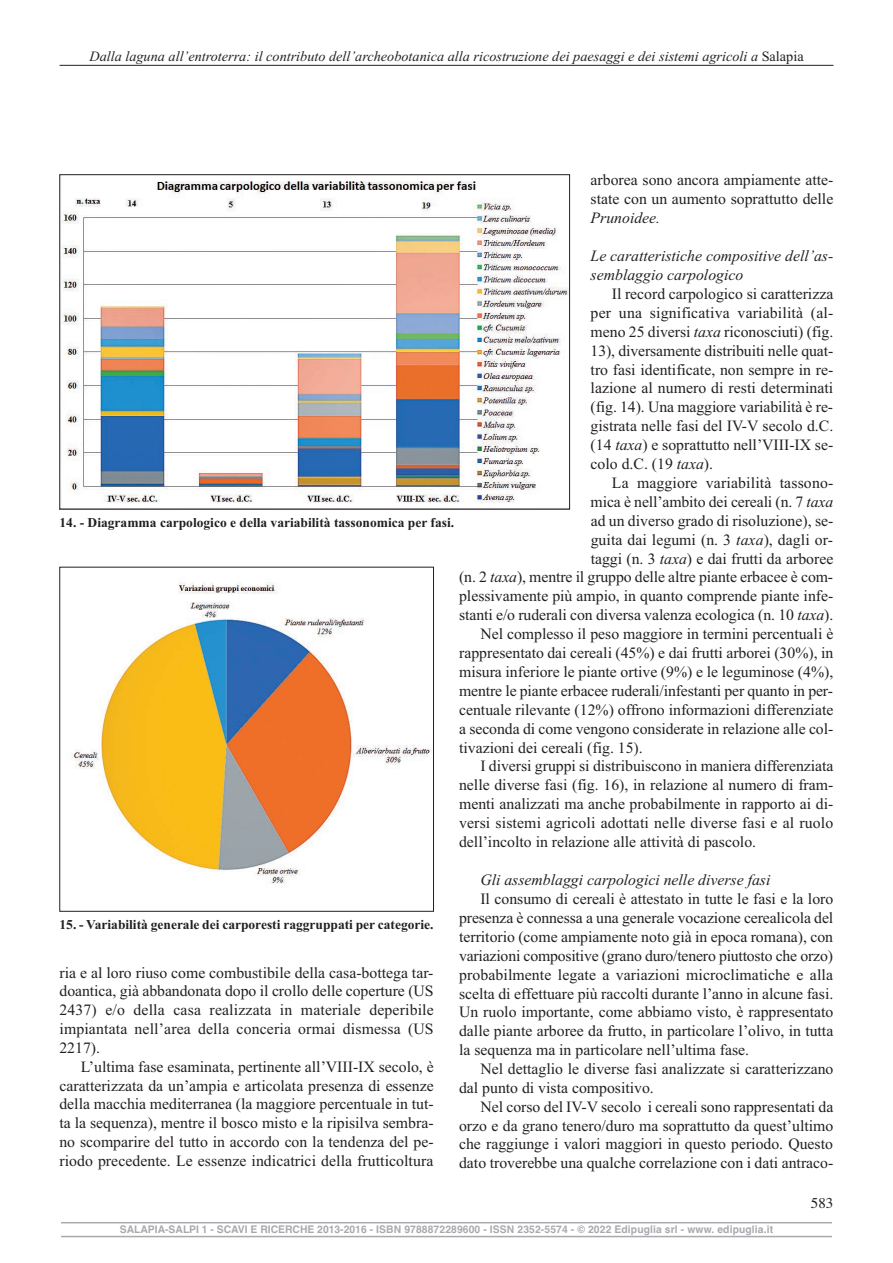
<style>
.page{position:relative;width:893px;height:1263px;background:#fff}
.page>*{position:absolute;margin:0;border:0;box-sizing:border-box;transform-origin:0 0}
.t1{font:15.75px/18.9px "Times New Roman";color:#231f20;text-align:justify}
.t2{font:italic 15.75px "Times New Roman";color:#231f20}
.t3{font:15px "Times";color:#231f20}
.t4{font:italic 14.25px "Times New Roman";color:#231f20}
.t5{font:700 13.5px "Times New Roman";color:#231f20}
.t6{font:700 10.5px "Helvetica";letter-spacing:.01em;color:#a8a9ad}
.s1{font-style:normal}
.s2{font-style:italic}
</style>
<div class="page">
<div style="left:60px;top:1220px;width:773px;height:21px;background:linear-gradient(to right,#fff,#fff)"></div>
<hr style="left:61px;top:1222px;width:771px;height:1px;background:#a8a9ad">
<hr style="left:61px;top:1236px;width:771px;height:1px;background:#a8a9ad">
<hr style="left:60px;top:65px;width:773px;height:1px;background:#231f20">
<img style="left:62px;top:181px;width:506px;height:322px">
<img style="left:71px;top:582px;width:361px;height:306px">
<p class="t4" style="left:89px;top:48px;width:716px">Dalla laguna all’entroterra: il contributo dell’archeobotanica alla ricostruzione dei paesaggi e dei sistemi agricoli a <span class="s1">Salapia</span></p>
<p class="t1" style="left:591px;top:170px;width:244px">arborea sono ancora ampiamente atte&shy;state con un aumento soprattutto delle <span class="s2">Prunoidee.</span></p>
<p class="t2" style="left:591px;top:246px;width:244px">Le caratteristiche compositive dell’as-</p>
<p class="t2" style="left:591px;top:265px;width:154px">semblaggio carpologico</p>
<p class="t1" style="left:612px;top:284px;width:223px">Il record carpologico si caratterizza</p>
<p class="t1" style="left:591px;top:303px;width:244px">per una significativa variabilità (al-</p>
<p class="t1" style="left:591px;top:322px;width:244px">meno 25 diversi <span class="s2">taxa</span> riconosciuti) (fig.</p>
<p class="t1" style="left:591px;top:341px;width:244px">13), diversamente distribuiti nelle quat-</p>
<p class="t1" style="left:591px;top:360px;width:244px">tro fasi identificate, non sempre in re-</p>
<p class="t1" style="left:591px;top:378px;width:244px">lazione al numero di resti determinati</p>
<p class="t1" style="left:591px;top:397px;width:244px">(fig. 14). Una maggiore variabilità è re-</p>
<p class="t1" style="left:591px;top:416px;width:244px">gistrata nelle fasi del IV-V secolo d.C.</p>
<p class="t1" style="left:591px;top:435px;width:244px">(14 <span class="s2">taxa</span>) e soprattutto nell’VIII-IX se-</p>
<p class="t1" style="left:591px;top:454px;width:124px">colo d.C. (19 <span class="s2">taxa</span>).</p>
<p class="t1" style="left:612px;top:473px;width:223px">La maggiore variabilità tassono-</p>
<p class="t1" style="left:591px;top:492px;width:244px">mica è nell’ambito dei cereali (n. 7 <span class="s2">taxa</span></p>
<p class="t1" style="left:591px;top:511px;width:244px">ad un diverso grado di risoluzione), se-</p>
<p class="t1" style="left:591px;top:530px;width:244px">guita dai legumi (n. 3 <span class="s2">taxa</span>), dagli or-</p>
<p class="t1" style="left:591px;top:549px;width:244px">taggi (n. 3 <span class="s2">taxa</span>) e dai frutti da arboree</p>
<p class="t1" style="left:459px;top:567px;width:376px">(n. 2 <span class="s2">taxa</span>), mentre il gruppo delle altre piante erbacee è com-</p>
<p class="t1" style="left:459px;top:586px;width:376px">plessivamente più ampio, in quanto comprende piante infe-</p>
<p class="t1" style="left:459px;top:605px;width:376px">stanti e/o ruderali con diversa valenza ecologica (n. 10 <span class="s2">taxa</span>).</p>
<p class="t1" style="left:480px;top:624px;width:354px">Nel complesso il peso maggiore in termini percentuali è</p>
<p class="t1" style="left:459px;top:643px;width:376px">rappresentato dai cereali (45%) e dai frutti arborei (30%), in</p>
<p class="t1" style="left:459px;top:662px;width:376px">misura inferiore le piante ortive (9%) e le leguminose (4%),</p>
<p class="t1" style="left:459px;top:681px;width:375px">mentre le piante erbacee ruderali/infestanti per quanto in per-</p>
<p class="t1" style="left:459px;top:700px;width:376px">centuale rilevante (12%) offrono informazioni differenziate</p>
<p class="t1" style="left:459px;top:719px;width:376px">a seconda di come vengono considerate in relazione alle col-</p>
<p class="t1" style="left:459px;top:738px;width:185px">tivazioni dei cereali (fig. 15).</p>
<p class="t1" style="left:480px;top:756px;width:355px">I diversi gruppi si distribuiscono in maniera differenziata</p>
<p class="t1" style="left:459px;top:775px;width:376px">nelle diverse fasi (fig. 16), in relazione al numero di fram-</p>
<p class="t1" style="left:459px;top:794px;width:376px">menti analizzati ma anche probabilmente in rapporto ai di-</p>
<p class="t1" style="left:459px;top:813px;width:376px">versi sistemi agricoli adottati nelle diverse fasi e al ruolo</p>
<p class="t1" style="left:459px;top:832px;width:299px">dell’incolto in relazione alle attività di pascolo.</p>
<p class="t2" style="left:480px;top:870px;width:292px">Gli assemblaggi carpologici nelle diverse fasi</p>
<p class="t1" style="left:480px;top:889px;width:354px">Il consumo di cereali è attestato in tutte le fasi e la loro</p>
<p class="t1" style="left:459px;top:908px;width:376px">presenza è connessa a una generale vocazione cerealicola del</p>
<p class="t1" style="left:459px;top:927px;width:376px">territorio (come ampiamente noto già in epoca romana), con</p>
<p class="t1" style="left:459px;top:946px;width:375px">variazioni compositive (grano duro/tenero piuttosto che orzo)</p>
<p class="t1" style="left:459px;top:965px;width:375px">probabilmente legate a variazioni microclimatiche e alla</p>
<p class="t1" style="left:459px;top:984px;width:376px">scelta di effettuare più raccolti durante l’anno in alcune fasi.</p>
<p class="t1" style="left:459px;top:1002px;width:376px">Un ruolo importante, come abbiamo visto, è rappresentato</p>
<p class="t1" style="left:459px;top:1021px;width:376px">dalle piante arboree da frutto, in particolare l’olivo, in tutta</p>
<p class="t1" style="left:459px;top:1040px;width:291px">la sequenza ma in particolare nell’ultima fase.</p>
<p class="t1" style="left:480px;top:1059px;width:355px">Nel dettaglio le diverse fasi analizzate si caratterizzano</p>
<p class="t1" style="left:459px;top:1078px;width:196px">dal punto di vista compositivo.</p>
<p class="t1" style="left:480px;top:1097px;width:354px">Nel corso del IV-V secolo i cereali sono rappresentati da</p>
<p class="t1" style="left:459px;top:1115px;width:376px">orzo e da grano tenero/duro ma soprattutto da quest’ultimo</p>
<p class="t1" style="left:459px;top:1134px;width:375px">che raggiunge i valori maggiori in questo periodo. Questo</p>
<p class="t1" style="left:459px;top:1153px;width:376px">dato troverebbe una qualche correlazione con i dati antraco-</p>
<p class="t3" style="left:811px;top:1194px;width:24px">583</p>
<p class="t5" style="left:60px;top:514px;width:396px">14. - Diagramma carpologico e della variabilità tassonomica per fasi.</p>
<p class="t5" style="left:60px;top:916px;width:376px">15. - Variabilità generale dei carporesti raggruppati per categorie.</p>
<p class="t1" style="left:60px;top:963px;width:375px">ria e al loro riuso come combustibile della casa-bottega tar-</p>
<p class="t1" style="left:60px;top:981px;width:376px">doantica, già abbandonata dopo il crollo delle coperture (US</p>
<p class="t1" style="left:59px;top:1000px;width:376px">2437) e/o della casa realizzata in materiale deperibile</p>
<p class="t1" style="left:59px;top:1019px;width:376px">impiantata nell’area della conceria ormai dismessa (US</p>
<p class="t1" style="left:59px;top:1038px;width:42px">2217).</p>
<p class="t1" style="left:81px;top:1057px;width:354px">L’ultima fase esaminata, pertinente all’VIII-IX secolo, è</p>
<p class="t1" style="left:59px;top:1075px;width:376px">caratterizzata da un’ampia e articolata presenza di essenze</p>
<p class="t1" style="left:59px;top:1094px;width:376px">della macchia mediterranea (la maggiore percentuale in tut-</p>
<p class="t1" style="left:59px;top:1113px;width:376px">ta la sequenza), mentre il bosco misto e la ripisilva sembra-</p>
<p class="t1" style="left:59px;top:1132px;width:376px">no scomparire del tutto in accordo con la tendenza del pe-</p>
<p class="t1" style="left:59px;top:1151px;width:375px">riodo precedente. Le essenze indicatrici della frutticoltura</p>
<p class="t6" style="left:120px;top:1223px;width:655px">SALAPIA-SALPI 1 - SCAVI E RICERCHE 2013-2016 - ISBN 9788872289600 - ISSN 2352-5574 - © 2022 Edipuglia srl - www. edipuglia.it</p>
</div>
